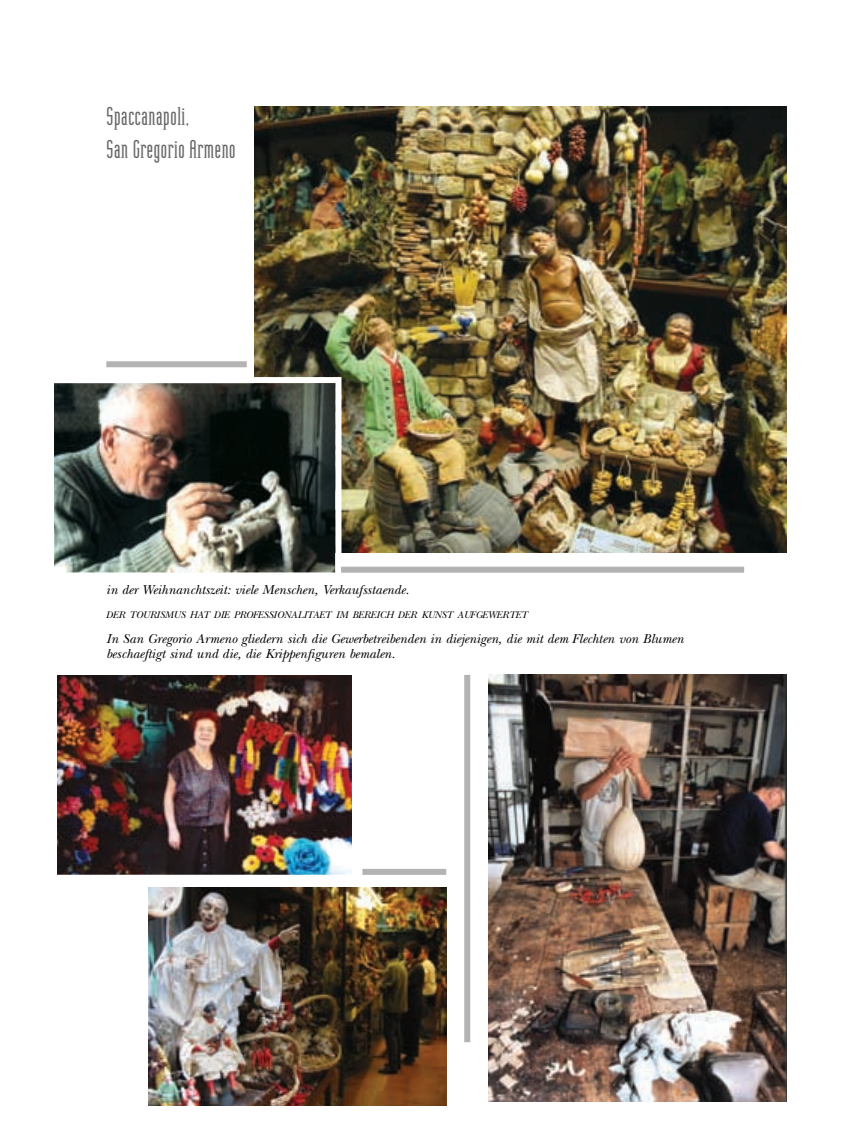
<style>
.page{position:relative;width:849px;height:1148px;background:#fff}
.page>*{position:absolute;margin:0;border:0;box-sizing:border-box;transform-origin:0 0}
.t1{font:27px/32.4px "Heliotype Plain";color:#666}
.t2{font:italic 13.5px/15.8px "New Baskerville";color:#000}
.t3{font:italic 10.2px "New Baskerville";color:#000}
</style>
<div class="page">
<img style="left:255px;top:106px;width:532px;height:447px">
<img style="left:54px;top:384px;width:280px;height:188px">
<div style="left:43px;top:377px;width:298px;height:202px;border:6px solid #fff"></div>
<img style="left:57px;top:675px;width:295px;height:199px">
<img style="left:149px;top:887px;width:297px;height:219px">
<img style="left:489px;top:675px;width:298px;height:426px">
<div style="left:341px;top:566px;width:403px;height:6px;background:#b3b3b3"></div>
<div style="left:362px;top:868px;width:84px;height:6px;background:#b3b3b3"></div>
<div style="left:106px;top:361px;width:141px;height:6px;background:#b3b3b3"></div>
<div style="left:464px;top:675px;width:6px;height:367px;background:#b3b3b3"></div>
<h1 class="t1" style="left:106px;top:103px;width:131px">Spaccanapoli,<br>San Gregorio Armeno</h1>
<p class="t2" style="left:106px;top:583px;width:305px">in der Weihnanchtszeit: viele Menschen, Verkaufsstaende.</p>
<p class="t3" style="left:106px;top:611px;width:423px">DER TOURISMUS HAT DIE PROFESSIONALITAET IM BEREICH DER KUNST AUFGEWERTET</p>
<p class="t2" style="left:106px;top:632px;width:579px">In San Gregorio Armeno gliedern sich die Gewerbetreibenden in diejenigen, die mit dem Flechten von Blumen beschaeftigt sind und die, die Krippenfiguren bemalen.</p>
</div>
